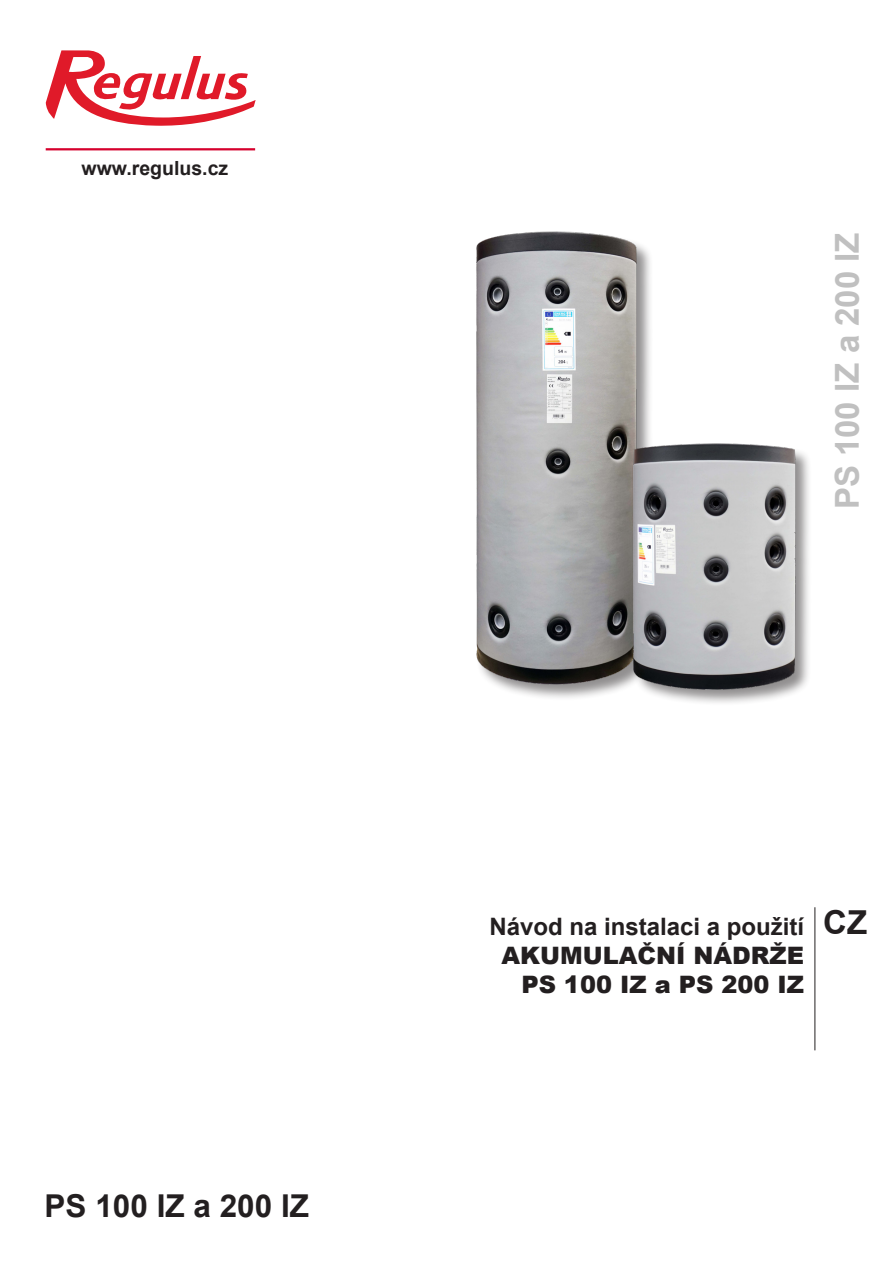
<style>
.page{position:relative;width:893px;height:1263px;background:#fff}
.page>*{position:absolute;margin:0;border:0;box-sizing:border-box;transform-origin:0 0}
.t1{font:700 33px "Arial";color:#c0c0c0}
.t2{font:700 33px "Arial";color:#231f20}
.t3{font:700 31.5px "Arial";color:#231f20}
.t4{font:900 24px "Arial";color:#231f20}
.t5{font:700 24px "Arial";color:#231f20}
.t6{font:700 19.5px "Arial";color:#231f20}
</style>
<div class="page">
<svg style="left:46px;top:50px;width:210px;height:76px"></svg>
<hr style="left:46px;top:148px;width:209px;height:2px;background:#d6002d">
<hr style="left:814px;top:907px;width:1px;height:143px;background:#231f20">
<div style="left:476px;top:232px;width:178px;height:469px;background:#231f20;opacity:.5"></div>
<img style="left:476px;top:231px;width:177px;height:455px">
<div style="left:633px;top:442px;width:179px;height:265px;background:#231f20;opacity:.5"></div>
<img style="left:631px;top:443px;width:167px;height:248px">
<p class="t6" style="left:82px;top:155px;width:148px">www.regulus.cz</p>
<p class="t3" style="left:45px;top:1185px;width:266px">PS 100 IZ a 200 IZ</p>
<p class="t1" style="left:825px;top:509px;width:279px;rotate:-90deg">PS 100 IZ a 200 IZ</p>
<p class="t5" style="left:489px;top:911px;width:316px">Návod na instalaci a použití</p>
<p class="t2" style="left:823px;top:900px;width:45px">CZ</p>
<p class="t4" style="left:501px;top:938px;width:304px">AKUMULAČNÍ NÁDRŽE</p>
<p class="t4" style="left:521px;top:967px;width:284px">PS 100 IZ a PS 200 IZ</p>
</div>
